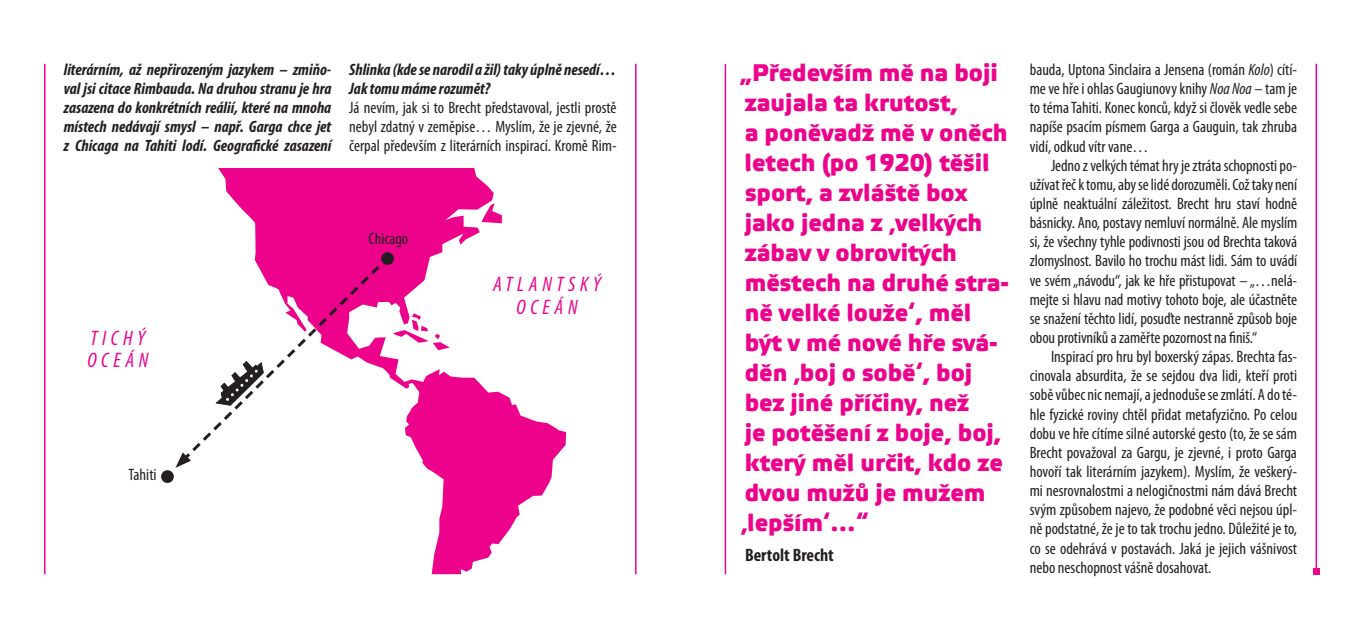
<style>
.page{position:relative;width:1361px;height:638px;background:#fff}
.page>*{position:absolute;margin:0;border:0;box-sizing:border-box;transform-origin:0 0}
.t1{font:700 24px/30px "Etelka Medium Pro";color:#ed028c}
.t2{font:italic condensed 21px/23px "Myriad Pro";letter-spacing:.22em;color:#ed028c}
.t3{font:700 condensed 18px "Myriad Pro";color:#231f20}
.t4{font:condensed 16.5px/19.2px "Myriad Pro";color:#231f20;text-align:justify}
.t5{font:italic 700 condensed 16.5px/19.2px "Myriad Pro";color:#231f20;text-align:justify}
.s1{font-style:italic}
</style>
<div class="page">
<svg style="left:218px;top:168px;width:348px;height:406px"></svg>
<svg style="left:480px;top:203px;width:22px;height:20px"></svg>
<svg style="left:393px;top:312px;width:57px;height:38px"></svg>
<div style="left:161px;top:470px;width:13px;height:13px;background:#231f20;border-radius:50%"></div>
<div style="left:381px;top:252px;width:13px;height:13px;background:#231f20;border-radius:50%"></div>
<svg style="left:192px;top:263px;width:191px;height:202px"></svg>
<svg style="left:175px;top:452px;width:16px;height:16px"></svg>
<hr style="left:44px;top:64px;width:2px;height:510px;background:#ed028c">
<hr style="left:635px;top:64px;width:1px;height:510px;background:#ed028c">
<hr style="left:724px;top:64px;width:2px;height:510px;background:#ed028c">
<hr style="left:1315px;top:64px;width:2px;height:507px;background:#ed028c">
<svg style="left:1313px;top:568px;width:6px;height:6px"></svg>
<p class="t5" style="left:64px;top:61px;width:269px">literárním, až nepřirozeným jazykem – zmiňo&shy;val jsi citace Rimbauda. Na druhou stranu je hra zasazena do konkrétních reálií, které na mnoha místech nedávají smysl – např. Garga chce jet z Chicaga na Tahiti lodí. Geografické zasazení</p>
<p class="t5" style="left:349px;top:61px;width:269px">Shlinka (kde se narodil a žil) taky úplně nesedí…<br>Jak tomu máme rozumět?</p>
<p class="t4" style="left:349px;top:100px;width:269px">Já nevím, jak si to Brecht představoval, jestli prostě nebyl zdatný v zeměpise… Myslím, že je zjevné, že čerpal především z literárních inspirací. Kromě Rim-</p>
<p class="t2" style="left:87px;top:328px;width:63px">TICHÝ<br>OCEÁN</p>
<p class="t4" style="left:129px;top:467px;width:29px">Tahiti</p>
<p class="t4" style="left:368px;top:231px;width:41px">Chicago</p>
<p class="t2" style="left:493px;top:274px;width:109px;text-align:center">ATLANTSKÝ<br>OCEÁN</p>
<p class="t1" style="left:739px;top:60px;width:270px">„Především mě na boji zaujala ta krutost,<br>a poněvadž mě v oněch letech (po 1920) těšil sport, a zvláště box jako jedna z ‚velkých zábav v obrovitých městech na druhé stra&shy;ně velké louže‘, měl být v mé nové hře svá&shy;děn ‚boj o sobě‘, boj bez jiné příčiny, než<br>je potěšení z boje, boj, který měl určit, kdo ze dvou mužů je mužem ‚lepším‘…“</p>
<p class="t3" style="left:745px;top:549px;width:90px">Bertolt Brecht</p>
<p class="t4" style="left:1029px;top:61px;width:269px">bauda, Uptona Sinclaira a Jensena (román <span class="s1">Kolo</span>) cítí&shy;me ve hře i ohlas Gaugiunovy knihy <span class="s1">Noa Noa</span> – tam je to téma Tahiti. Konec konců, když si člověk vedle sebe napíše psacím písmem Garga a Gauguin, tak zhruba vidí, odkud vítr vane…</p>
<p class="t4" style="left:1029px;top:157px;width:269px;text-indent:21px">Jedno z velkých témat hry je ztráta schopnosti po&shy;užívat řeč k tomu, aby se lidé dorozuměli. Což taky není úplně neaktuální záležitost. Brecht hru staví hodně básnicky. Ano, postavy nemluví normálně. Ale myslím si, že všechny tyhle podivnosti jsou od Brechta taková zlomyslnost. Bavilo ho trochu mást lidi. Sám to uvádí ve svém „návodu“, jak ke hře přistupovat – „…nelá&shy;mejte si hlavu nad motivy tohoto boje, ale účastněte se snažení těchto lidí, posuďte nestranně způsob boje obou protivníků a zaměřte pozornost na finiš.“</p>
<p class="t4" style="left:1029px;top:348px;width:269px;text-indent:21px">Inspirací pro hru byl boxerský zápas. Brechta fas&shy;cinovala absurdita, že se sejdou dva lidi, kteří proti sobě vůbec nic nemají, a jednoduše se zmlátí. A do té&shy;hle fyzické roviny chtěl přidat metafyzično. Po celou dobu ve hře cítíme silné autorské gesto (to, že se sám Brecht považoval za Gargu, je zjevné, i proto Garga hovoří tak literárním jazykem). Myslím, že veškerý&shy;mi nesrovnalostmi a nelogičnostmi nám dává Brecht svým způsobem najevo, že podobné věci nejsou úpl&shy;ně podstatné, že je to tak trochu jedno. Důležité je to, co se odehrává v postavách. Jaká je jejich vášnivost nebo neschopnost vášně dosahovat.</p>
</div>
